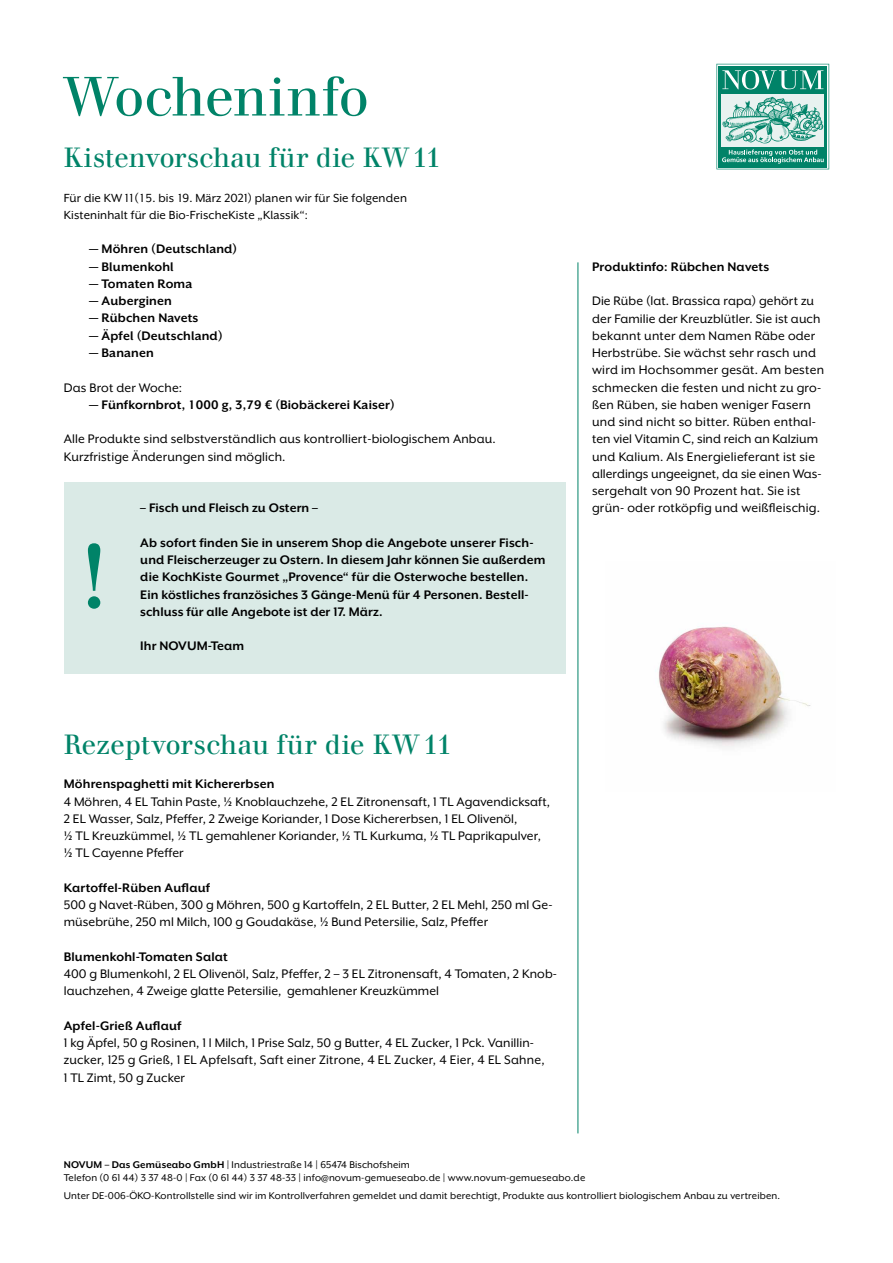
<style>
.page{position:relative;width:893px;height:1263px;background:#fff}
.page>*{position:absolute;margin:0;border:0;box-sizing:border-box;transform-origin:0 0}
.t1{font:90px "Walbaum Com";color:#008368}
.t2{font:54px "Walbaum Com";letter-spacing:-.015em;color:#008368}
.t3{font:27px "Walbaum Com";letter-spacing:.005em;color:#008368}
.t4{font:14.25px/17.2px "Mr Eaves XL San OT";letter-spacing:.005em;color:#000}
.t5{font:700 14.25px/17.2px "Mr Eaves XL San OT";letter-spacing:.01em;color:#000}
.t6{font:13.5px/17.2px "Mr Eaves XL San OT";letter-spacing:.01em;color:#000}
.t7{font:11.25px/13.5px "Mr Eaves XL San OT";letter-spacing:.01em;color:#000}
.s1{font-weight:700}
</style>
<div class="page">
<svg style="left:716px;top:64px;width:113px;height:105px;background:#6db7a8"></svg>
<div style="left:64px;top:482px;width:502px;height:191px;background:#daeae6"></div>
<hr style="left:578px;top:262px;width:1px;height:871px;background:#008368">
<img style="left:658px;top:626px;width:153px;height:121px">
<h2 class="t2" style="left:64px;top:64px;width:307px">Wocheninfo</h2>
<h3 class="t3" style="left:64px;top:142px;width:378px">Kistenvorschau für die KW11</h3>
<p class="t6" style="left:64px;top:189px;width:345px">Für die KW 11(15. bis 19. März 2021) planen wir für Sie folgenden<br>Kisteninhalt für die Bio-FrischeKiste „Klassik“:</p>
<p class="t5" style="left:89px;top:240px;width:149px">— Möhren (Deutschland)</p>
<p class="t5" style="left:89px;top:258px;width:86px">— Blumenkohl</p>
<p class="t5" style="left:89px;top:275px;width:105px">— Tomaten Roma</p>
<p class="t5" style="left:89px;top:292px;width:84px">— Auberginen</p>
<p class="t5" style="left:89px;top:309px;width:111px">— Rübchen Navets</p>
<p class="t5" style="left:89px;top:327px;width:135px">— Äpfel (Deutschland)</p>
<p class="t5" style="left:89px;top:344px;width:66px">— Bananen</p>
<p class="t4" style="left:64px;top:379px;width:120px">Das Brot der Woche:</p>
<p class="t5" style="left:89px;top:396px;width:307px">— Fünfkornbrot, 1000 g, 3,79 € (Biobäckerei Kaiser)</p>
<p class="t4" style="left:64px;top:430px;width:434px">Alle Produkte sind selbstverständlich aus kontrolliert-biologischem Anbau.<br>Kurzfristige Änderungen sind möglich.</p>
<p class="t5" style="left:140px;top:499px;width:179px">– Fisch und Fleisch zu Ostern –</p>
<p class="t5" style="left:140px;top:534px;width:407px">Ab sofort finden Sie in unserem Shop die Angebote unserer Fisch&shy;und Fleischerzeuger zu Ostern. In diesem Jahr können Sie außerdem die KochKiste Gourmet „Provence“ für die Osterwoche bestellen.<br>Ein köstliches französiches 3 Gänge-Menü für 4 Personen. Bestell&shy;schluss für alle Angebote ist der 17. März.</p>
<p class="t5" style="left:140px;top:637px;width:105px">Ihr NOVUM-Team</p>
<h1 class="t1" style="left:81px;top:523px;width:28px">!</h1>
<h3 class="t3" style="left:64px;top:728px;width:389px">Rezeptvorschau für die KW11</h3>
<p class="t5" style="left:64px;top:775px;width:212px">Möhrenspaghetti mit Kichererbsen</p>
<p class="t4" style="left:64px;top:793px;width:488px">4 Möhren, 4 EL Tahin Paste, 1/2 Knoblauchzehe, 2 EL Zitronensaft, 1 TL Agavendicksaft, 2 EL Wasser, Salz, Pfeffer, 2 Zweige Koriander, 1 Dose Kichererbsen, 1 EL Olivenöl,<br>1/2 TL Kreuzkümmel, 1/2 TL gemahlener Koriander, 1/2 TL Kurkuma, 1/2 TL Paprikapulver, 1/2 TL Cayenne Pfeffer</p>
<p class="t5" style="left:64px;top:879px;width:148px">Kartoffel-Rüben Auflauf</p>
<p class="t4" style="left:64px;top:896px;width:490px">500 g Navet-Rüben, 300 g Möhren, 500 g Kartoffeln, 2 EL Butter, 2 EL Mehl, 250 ml Ge&shy;müsebrühe, 250 ml Milch, 100 g Goudakäse, 1/2 Bund Petersilie, Salz, Pfeffer</p>
<p class="t5" style="left:64px;top:948px;width:166px">Blumenkohl-Tomaten Salat</p>
<p class="t4" style="left:64px;top:965px;width:495px">400 g Blumenkohl, 2 EL Olivenöl, Salz, Pfeffer, 2 – 3 EL Zitronensaft, 4 Tomaten, 2 Knob&shy;lauchzehen, 4 Zweige glatte Petersilie, gemahlener Kreuzkümmel</p>
<p class="t5" style="left:64px;top:1017px;width:119px">Apfel-Grieß Auflauf</p>
<p class="t4" style="left:64px;top:1034px;width:482px">1 kg Äpfel, 50 g Rosinen, 1 l Milch, 1 Prise Salz, 50 g Butter, 4 EL Zucker, 1 Pck. Vanillin&shy;zucker, 125 g Grieß, 1 EL Apfelsaft, Saft einer Zitrone, 4 EL Zucker, 4 Eier, 4 EL Sahne,<br>1 TL Zimt, 50 g Zucker</p>
<p class="t5" style="left:592px;top:258px;width:179px">Produktinfo: Rübchen Navets</p>
<p class="t4" style="left:592px;top:292px;width:233px">Die Rübe (lat. Brassica rapa) gehört zu der Familie der Kreuzblütler. Sie ist auch bekannt unter dem Namen Räbe oder Herbstrübe. Sie wächst sehr rasch und wird im Hochsommer gesät. Am besten schmecken die festen und nicht zu gro&shy;ßen Rüben, sie haben weniger Fasern und sind nicht so bitter. Rüben enthal&shy;ten viel Vitamin C, sind reich an Kalzium und Kalium. Als Energielieferant ist sie allerdings ungeeignet, da sie einen Was&shy;sergehalt von 90 Prozent hat. Sie ist grün- oder rotköpfig und weißfleischig.</p>
<p class="t7" style="left:64px;top:1158px;width:523px"><span class="s1">NOVUM – Das Gemüseabo GmbH</span> | Industriestraße 14 | 65474 Bischofsheim<br>Telefon (0 61 44) 3 37 48-0 | Fax (0 61 44) 3 37 48-33 | info@novum-gemueseabo.de | www.novum-gemueseabo.de</p>
<p class="t7" style="left:64px;top:1189px;width:718px">Unter DE-006-ÖKO-Kontrollstelle sind wir im Kontrollverfahren gemeldet und damit berechtigt, Produkte aus kontrolliert biologischem Anbau zu vertreiben.</p>
</div>
